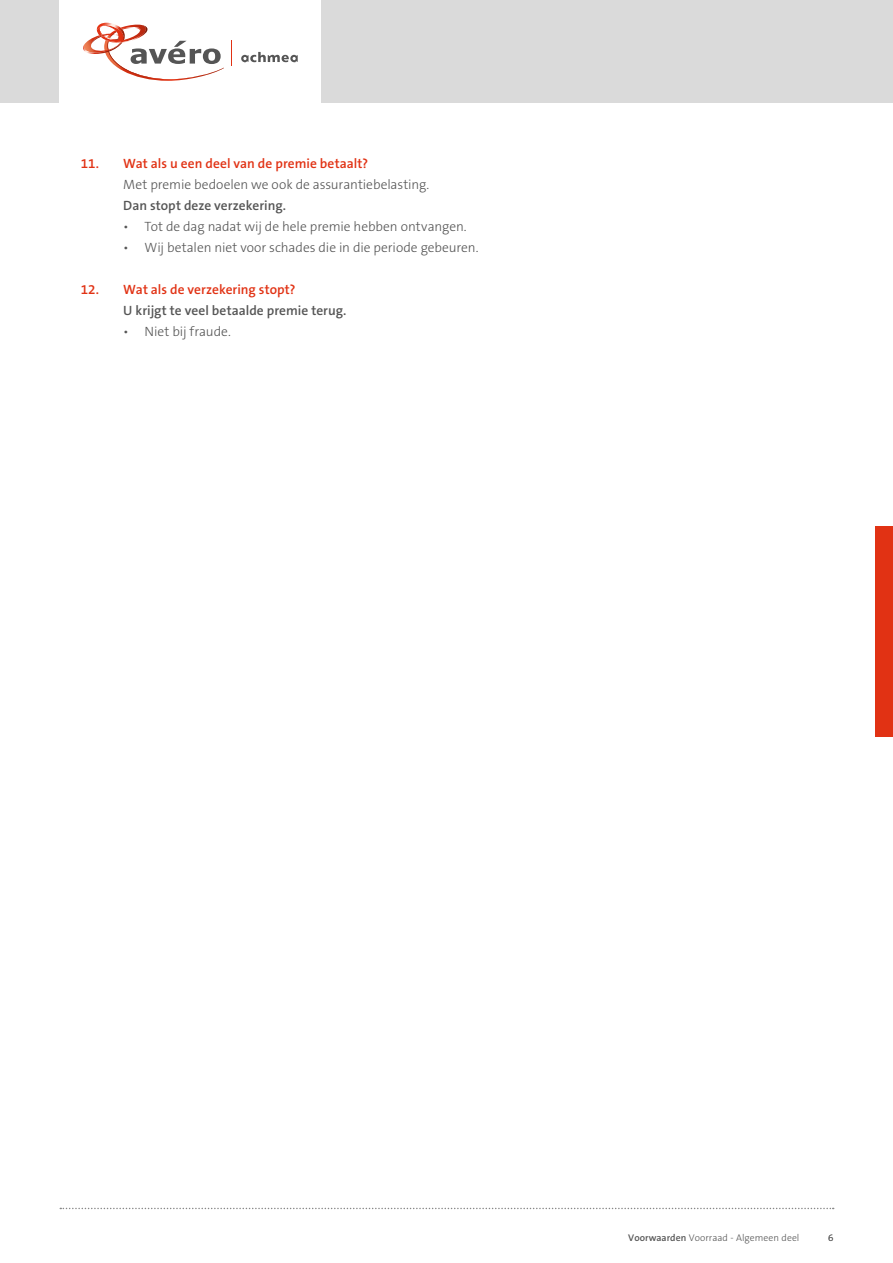
<style>
.page{position:relative;width:893px;height:1263px;background:#fff}
.page>*{position:absolute;margin:0;border:0;box-sizing:border-box;transform-origin:0 0}
.t1{font:300 13.5px "The Sans B3";letter-spacing:-.005em;color:#555}
.t2{font:600 13.5px "The Sans B6";letter-spacing:.005em;color:#e13214}
.t3{font:600 13.5px "The Sans B6";color:#555}
.t4{font:300 9.75px "The Sans B3";letter-spacing:.005em;color:#555}
.s1{font-family:"The Sans B6";font-weight:600}
</style>
<div class="page">
<div style="left:0;top:0;width:893px;height:103px;background:#dadada"></div>
<div style="left:60px;top:0;width:261px;height:103px;background:#fff"></div>
<svg style="left:241px;top:52px;width:57px;height:10px"></svg>
<svg style="left:83px;top:22px;width:141px;height:59px"></svg>
<svg style="left:231px;top:41px;width:1px;height:25px"></svg>
<svg style="left:60px;top:1208px;width:774px;height:1px"></svg>
<div style="left:876px;top:526px;width:17px;height:211px;background:#e13214"></div>
<p class="t2" style="left:81px;top:156px;width:289px">11. Wat als u een deel van de premie betaalt?</p>
<p class="t1" style="left:123px;top:178px;width:307px">Met premie bedoelen we ook de assurantiebelasting.</p>
<p class="t3" style="left:123px;top:198px;width:164px">Dan stopt deze verzekering.</p>
<p class="t1" style="left:123px;top:220px;width:345px">• Tot de dag nadat wij de hele premie hebben ontvangen.</p>
<p class="t1" style="left:123px;top:241px;width:357px">• Wij betalen niet voor schades die in die periode gebeuren.</p>
<p class="t2" style="left:81px;top:282px;width:216px">12. Wat als de verzekering stopt?</p>
<p class="t3" style="left:123px;top:303px;width:225px">U krijgt te veel betaalde premie terug.</p>
<p class="t1" style="left:123px;top:325px;width:109px">• Niet bij fraude.</p>
<p class="t4" style="left:628px;top:1233px;width:173px"><span class="s1">Voorwaarden</span> Voorraad - Algemeen deel</p>
<p class="t4" style="left:828px;top:1233px;width:7px">6</p>
</div>
